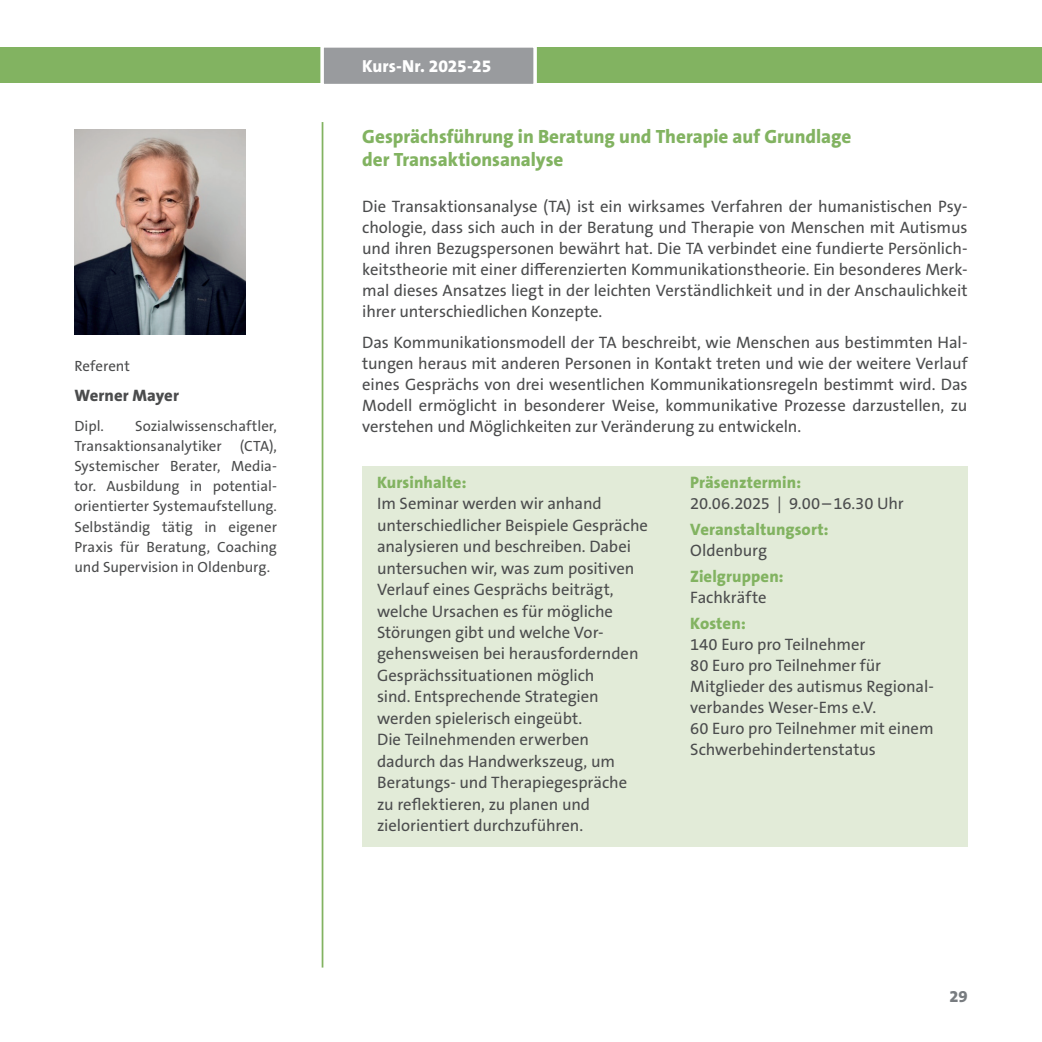
<style>
.page{position:relative;width:1042px;height:1042px;background:#fff}
.page>*{position:absolute;margin:0;border:0;box-sizing:border-box;transform-origin:0 0}
.t1{font:800 19.25px/22.8px "The Sans B Plus W8";color:#82b361}
.t2{font:800 17.5px "The Sans B Plus W8";letter-spacing:-.005em;color:#fff}
.t3{font:16.62px/21.3px "The Sans B Plus W5 Plain";letter-spacing:-.005em;color:#4b4c4d;text-align:justify}
.t4{font:800 16.62px "The Sans B Plus W8";letter-spacing:.005em;color:#82b361}
.t5{font:800 16.62px "The Sans B Plus W8";letter-spacing:.005em;color:#4b4c4d}
.t6{font:800 16.62px "The Sans B Plus W8";color:#787c80}
.t7{font:14.88px/20.1px "The Sans B Plus W5 Plain";color:#4b4c4d;text-align:justify}
</style>
<div class="page">
<div style="left:0;top:47px;width:1042px;height:36px;background:#82b361"></div>
<svg style="left:320px;top:47px;width:217px;height:37px"></svg>
<div style="left:362px;top:466px;width:605px;height:380px;background:#e2ebd8"></div>
<hr style="left:322px;top:122px;width:1px;height:845px;background:#82b361">
<img style="left:74px;top:129px;width:171px;height:206px">
<p class="t7" style="left:74px;top:356px;width:57px">Referent</p>
<p class="t5" style="left:74px;top:384px;width:106px">Werner Mayer</p>
<p class="t7" style="left:74px;top:416px;width:31px">Dipl.</p>
<p class="t7" style="left:74px;top:416px;width:204px;text-indent:61px">Sozialwissenschaftler, Transaktionsanalytiker (CTA), Systemischer Berater, Media&shy;tor. Ausbildung in potential&shy;orientierter Systemaufstellung.<br>Selbständig tätig in eigener Praxis für Beratung, Coaching und Supervision in Oldenburg.</p>
<p class="t2" style="left:362px;top:55px;width:131px">Kurs-Nr. 2025-25</p>
<p class="t1" style="left:362px;top:125px;width:491px">Gesprächsführung in Beratung und Therapie auf Grundlage der Transaktionsanalyse</p>
<p class="t3" style="left:362px;top:196px;width:607px">Die Transaktionsanalyse (TA) ist ein wirksames Verfahren der humanistischen Psy&shy;chologie, dass sich auch in der Beratung und Therapie von Menschen mit Autismus und ihren Bezugspersonen bewährt hat. Die TA verbindet eine fundierte Persönlich&shy;keitstheorie mit einer differenzierten Kommunikationstheorie. Ein besonderes Merk&shy;mal dieses Ansatzes liegt in der leichten Verständlichkeit und in der Anschaulichkeit ihrer unterschiedlichen Konzepte.</p>
<p class="t3" style="left:362px;top:332px;width:607px">Das Kommunikationsmodell der TA beschreibt, wie Menschen aus bestimmten Hal&shy;tungen heraus mit anderen Personen in Kontakt treten und wie der weitere Verlauf eines Gesprächs von drei wesentlichen Kommunikationsregeln bestimmt wird. Das Modell ermöglicht in besonderer Weise, kommunikative Prozesse darzustellen, zu verstehen und Möglichkeiten zur Veränderung zu entwickeln.</p>
<p class="t4" style="left:377px;top:472px;width:91px">Kursinhalte:</p>
<p class="t3" style="left:377px;top:493px;width:272px;text-align:left">Im Seminar werden wir anhand unterschiedlicher Beispiele Gespräche analysieren und beschreiben. Dabei untersuchen wir, was zum positiven Verlauf eines Gesprächs beiträgt, welche Ursachen es für mögliche Störungen gibt und welche Vor&shy;gehensweisen bei herausfordernden Gesprächssituationen möglich<br>sind. Entsprechende Strategien werden spielerisch eingeübt.<br>Die Teilnehmenden erwerben dadurch das Handwerkszeug, um Beratungs- und Therapiegespräche zu reflektieren, zu planen und zielorientiert durchzuführen.</p>
<p class="t4" style="left:690px;top:471px;width:112px">Präsenztermin:</p>
<p class="t3" style="left:690px;top:493px;width:215px">20.06.2025 | 9.00–16.30 Uhr</p>
<p class="t4" style="left:690px;top:518px;width:140px">Veranstaltungsort:</p>
<p class="t3" style="left:690px;top:540px;width:78px">Oldenburg</p>
<p class="t4" style="left:690px;top:565px;width:95px">Zielgruppen:</p>
<p class="t3" style="left:690px;top:586px;width:78px">Fachkräfte</p>
<p class="t4" style="left:690px;top:612px;width:57px">Kosten:</p>
<p class="t3" style="left:690px;top:634px;width:245px;text-align:left">140 Euro pro Teilnehmer<br>80 Euro pro Teilnehmer für<br>Mitglieder des autismus Regional&shy;verbandes Weser-Ems e.V.<br>60 Euro pro Teilnehmer mit einem<br>Schwerbehindertenstatus</p>
<p class="t6" style="left:949px;top:985px;width:20px">29</p>
</div>
